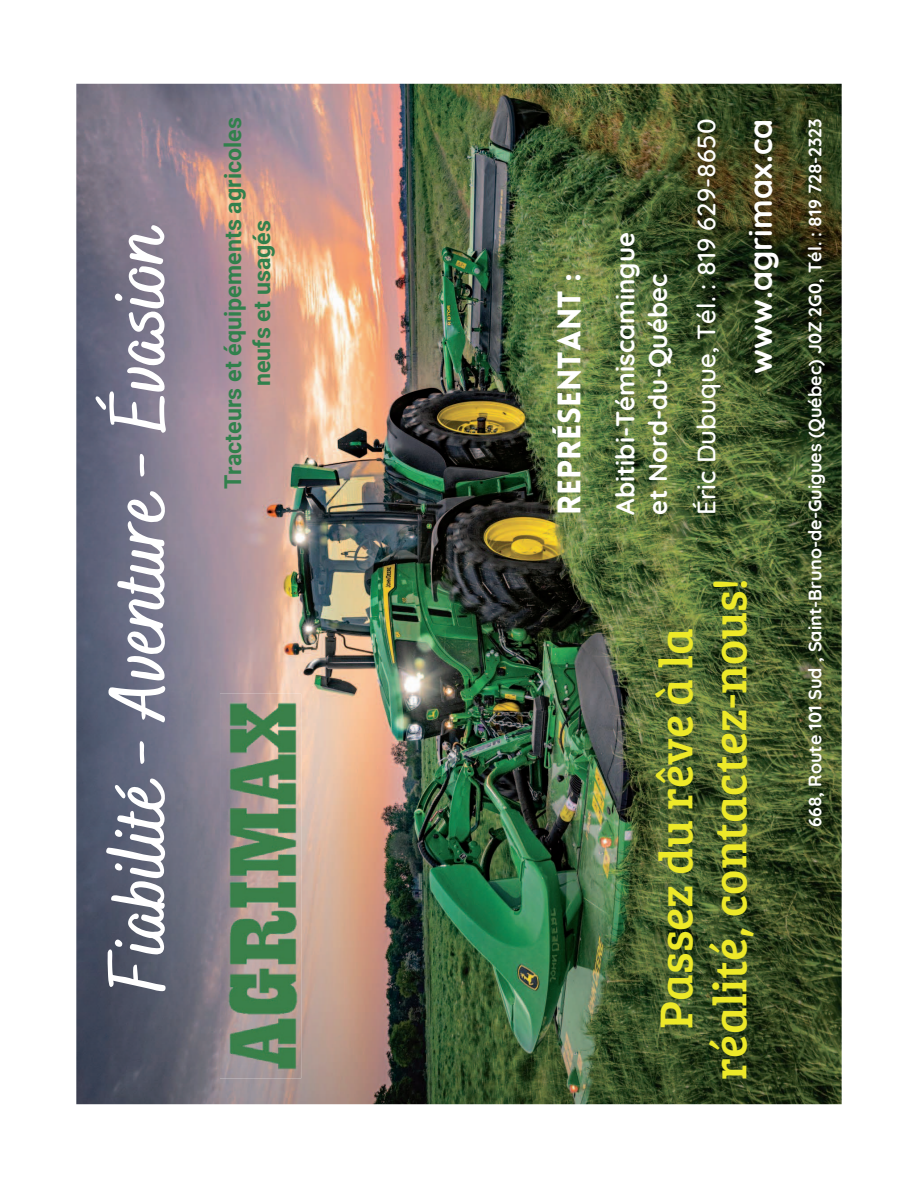
<style>
.page{position:relative;width:918px;height:1188px;background:#fff}
.page>*{position:absolute;margin:0;border:0;box-sizing:border-box;transform-origin:0 0}
.t1{font:700 77.25px "Bakerie Smooth";color:#fff}
.t2{font:47.7px/54.2px "Bree Serif";color:#ede929;text-align:center}
.t3{font:700 32.25px "Quicksand";color:#fff}
.t4{font:900 31.8px "Lovelo";color:#fff}
.t5{font:700 25.8px/32.8px "Quicksand";color:#fff}
.t6{font:500 25.8px "Quicksand";color:#fff}
.t7{font:700 23.25px/29px "Roboto";color:#31804c;text-align:center}
.t8{font:700 18px "Quicksand";color:#fff}
</style>
<div class="page">
<img style="left:76px;top:84px;width:766px;height:1020px">
<img style="left:220px;top:694px;width:81px;height:384px">
<h1 class="t1" style="left:91px;top:992px;width:771px;rotate:-90deg">Fiabilité - Aventure - Évasion</h1>
<p class="t7" style="left:218px;top:489px;width:374px;rotate:-90deg">Tracteurs et équipements agricoles neufs et usagés</p>
<h3 class="t4" style="left:549px;top:515px;width:243px;rotate:-90deg">Représentant :</h3>
<h3 class="t5" style="left:607px;top:515px;width:284px;rotate:-90deg">Abitibi-Témiscamingue et Nord-du-Québec</h3>
<h3 class="t6" style="left:686px;top:515px;width:398px;rotate:-90deg">Éric Dubuque, Tél. : 819 629-8650</h3>
<h3 class="t3" style="left:734px;top:374px;width:257px;rotate:-90deg">www.agrimax.ca</h3>
<h2 class="t2" style="left:646px;top:1080px;width:504px;rotate:-90deg">Passez du rêve à la réalité, contactez-nous!</h2>
<p class="t8" style="left:800px;top:827px;width:710px;rotate:-90deg">668, Route 101 Sud , Saint-Bruno-de-Guigues (Québec) J0Z 2G0, Tél. : 819 728-2323</p>
</div>
